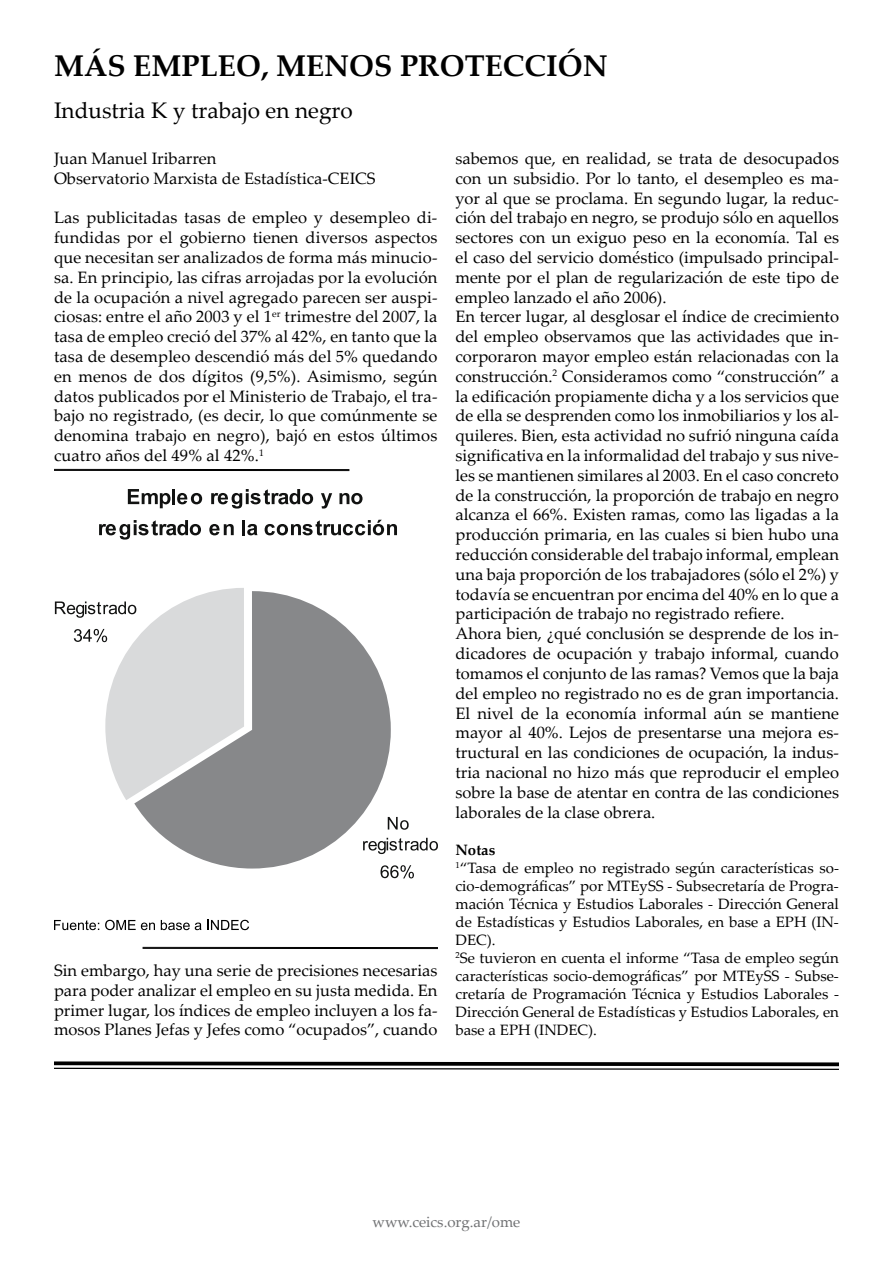
<style>
.page{position:relative;width:893px;height:1263px;background:#fff}
.page>*{position:absolute;margin:0;border:0;box-sizing:border-box;transform-origin:0 0}
.t1{font:700 30px "Palatino Linotype";color:#000}
.t2{font:22.5px "Palatino Linotype";color:#000}
.t3{font:16.5px/19.8px "Palatino Linotype";color:#000}
.t4{font:15px/18px "Palatino Linotype";color:#000}
.t5{font:15px "Palatino Linotype";color:#707173}
.s1{font-weight:700}
</style>
<div class="page">
<svg style="left:134px;top:591px;width:257px;height:277px;fill:#87888a"></svg>
<svg style="left:128px;top:489px;width:42px;height:19px"></svg>
<hr style="left:172px;top:489px;width:3px;height:15px;background:#111211">
<svg style="left:177px;top:493px;width:25px;height:11px"></svg>
<svg style="left:211px;top:489px;width:102px;height:20px"></svg>
<svg style="left:321px;top:493px;width:11px;height:16px"></svg>
<svg style="left:339px;top:493px;width:24px;height:11px"></svg>
<svg style="left:99px;top:520px;width:102px;height:20px"></svg>
<svg style="left:209px;top:524px;width:25px;height:11px"></svg>
<hr style="left:242px;top:520px;width:3px;height:15px;background:#111211">
<svg style="left:247px;top:524px;width:11px;height:11px"></svg>
<svg style="left:265px;top:520px;width:132px;height:15px"></svg>
<svg style="left:388px;top:817px;width:21px;height:13px"></svg>
<svg style="left:363px;top:838px;width:75px;height:16px"></svg>
<svg style="left:381px;top:865px;width:33px;height:13px"></svg>
<svg style="left:55px;top:588px;width:189px;height:212px"></svg>
<svg style="left:54px;top:920px;width:45px;height:10px"></svg>
<svg style="left:105px;top:920px;width:50px;height:10px"></svg>
<svg style="left:161px;top:920px;width:40px;height:10px"></svg>
<svg style="left:207px;top:920px;width:42px;height:10px"></svg>
<hr style="left:54px;top:469px;width:295px;height:1px;background:#000">
<hr style="left:54px;top:470px;width:295px;height:1px;background:#000">
<hr style="left:143px;top:947px;width:295px;height:1px;background:#000">
<hr style="left:143px;top:948px;width:295px;height:1px;background:#000">
<svg style="left:54px;top:1061px;width:785px;height:9px"></svg>
<h1 class="t1" style="left:54px;top:44px;width:555px">MÁS EMPLEO, MENOS PROTECCIÓN</h1>
<h2 class="t2" style="left:54px;top:94px;width:300px">Industria K y trabajo en negro</h2>
<p class="t3" style="left:54px;top:148px;width:323px">Juan Manuel Iribarren<br>Observatorio Marxista de Estadística-CEICS</p>
<p class="t3" style="left:54px;top:207px;width:385px;text-align:justify">Las publicitadas tasas de empleo y desempleo di&shy;fundidas por el gobierno tienen diversos aspectos que necesitan ser analizados de forma más minucio&shy;sa. En principio, las cifras arrojadas por la evolución de la ocupación a nivel agregado parecen ser auspi&shy;ciosas: entre el año 2003 y el 1<sup>er</sup> trimestre del 2007, la tasa de empleo creció del 37% al 42%, en tanto que la tasa de desempleo descendió más del 5% quedando en menos de dos dígitos (9,5%). Asimismo, según datos publicados por el Ministerio de Trabajo, el tra&shy;bajo no registrado, (es decir, lo que comúnmente se denomina trabajo en negro), bajó en estos últimos cuatro años del 49% al 42%.<sup>1</sup></p>
<p class="t3" style="left:54px;top:960px;width:385px;text-align:justify">Sin embargo, hay una serie de precisiones necesarias para poder analizar el empleo en su justa medida. En primer lugar, los índices de empleo incluyen a los fa&shy;mosos Planes Jefas y Jefes como “ocupados”, cuando</p>
<p class="t3" style="left:455px;top:148px;width:385px">sabemos que, en realidad, se trata de desocupados con un subsidio. Por lo tanto, el desempleo es ma&shy;yor al que se proclama. En segundo lugar, la reduc&shy;ción del trabajo en negro, se produjo sólo en aquellos sectores con un exiguo peso en la economía. Tal es el caso del servicio doméstico (impulsado principal&shy;mente por el plan de regularización de este tipo de empleo lanzado el año 2006).<br>En tercer lugar, al desglosar el índice de crecimiento del empleo observamos que las actividades que in&shy;corporaron mayor empleo están relacionadas con la construcción.<sup>2</sup> Consideramos como “construcción” a la edificación propiamente dicha y a los servicios que de ella se desprenden como los inmobiliarios y los al&shy;quileres. Bien, esta actividad no sufrió ninguna caída significativa en la informalidad del trabajo y sus nive&shy;les se mantienen similares al 2003. En el caso concreto de la construcción, la proporción de trabajo en negro alcanza el 66%. Existen ramas, como las ligadas a la producción primaria, en las cuales si bien hubo una reducción considerable del trabajo informal, emplean una baja proporción de los trabajadores (sólo el 2%) y todavía se encuentran por encima del 40% en lo que a participación de trabajo no registrado refiere.<br>Ahora bien, ¿qué conclusión se desprende de los in&shy;dicadores de ocupación y trabajo informal, cuando tomamos el conjunto de las ramas? Vemos que la baja del empleo no registrado no es de gran importancia.<br>El nivel de la economía informal aún se mantiene mayor al 40%. Lejos de presentarse una mejora es&shy;tructural en las condiciones de ocupación, la indus&shy;tria nacional no hizo más que reproducir el empleo sobre la base de atentar en contra de las condiciones laborales de la clase obrera.</p>
<p class="t4" style="left:455px;top:841px;width:385px"><span class="s1">Notas<br></span><sup>1</sup>“Tasa de empleo no registrado según características so&shy;cio-demográficas” por MTEySS - Subsecretaría de Progra&shy;mación Técnica y Estudios Laborales - Dirección General de Estadísticas y Estudios Laborales, en base a EPH (IN-DEC).<br><sup>2</sup>Se tuvieron en cuenta el informe “Tasa de empleo según características socio-demográficas” por MTEySS - Subse&shy;cretaría de Programación Técnica y Estudios Laborales - Dirección General de Estadísticas y Estudios Laborales, en base a EPH (INDEC).</p>
<p class="t5" style="left:372px;top:1211px;width:149px">www.ceics.org.ar/ome</p>
</div>
